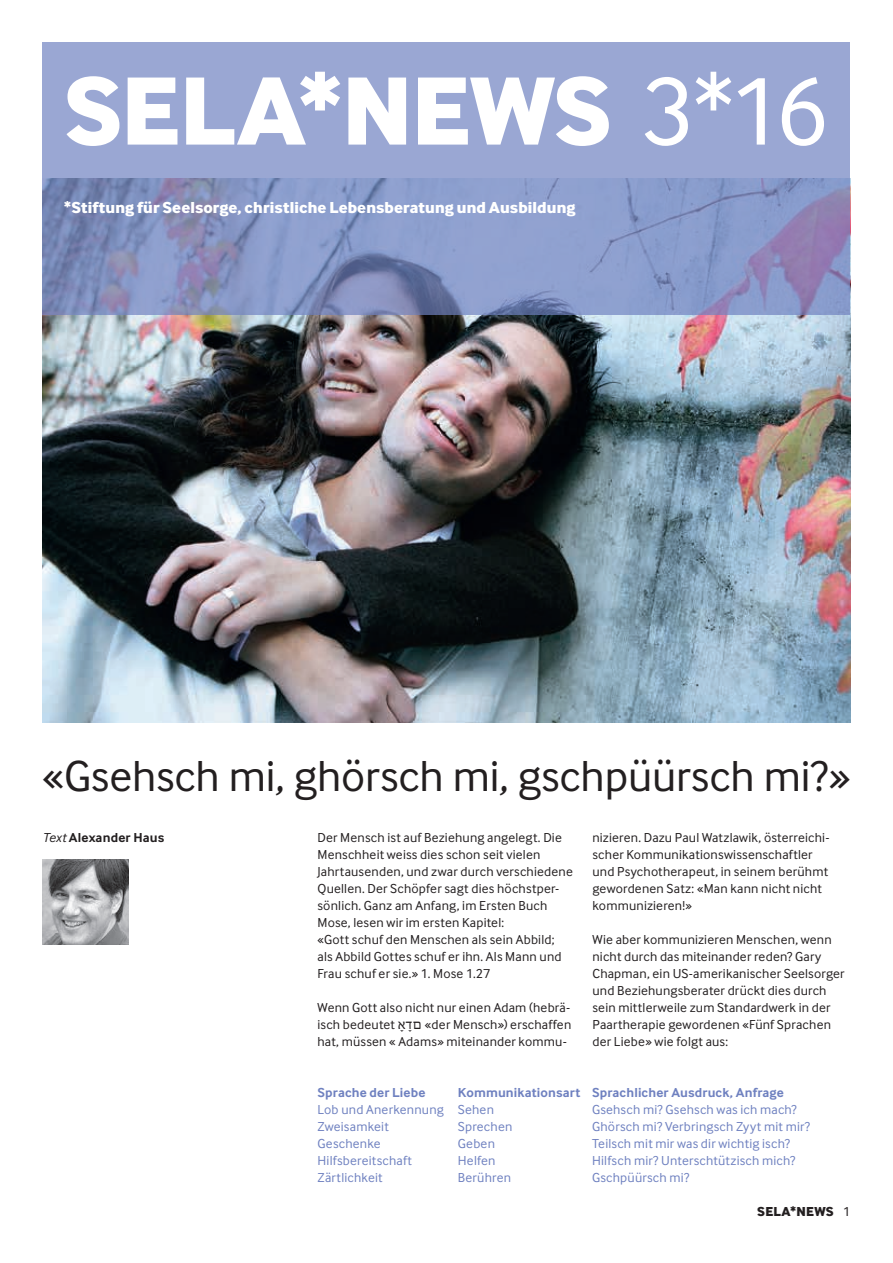
<style>
.page{position:relative;width:893px;height:1263px;background:#fff}
.page>*{position:absolute;margin:0;border:0;box-sizing:border-box;transform-origin:0 0}
.t1{font:100.5px "Inter Face Corp X Bold";letter-spacing:-.005em;color:#fff}
.t2{font:45px "Inter Face Corp";letter-spacing:-.005em;color:#231f20}
.t3{font:16.5px "Inter Face Corp X Bold";letter-spacing:.005em;color:#fff}
.t4{font:13.5px/17px "Inter Face Corp";letter-spacing:.015em;color:#231f20}
.t5{font:13.5px "Inter Face Corp";letter-spacing:.015em;color:#6f81c0}
.t6{font:700 13.5px "Inter Face Corp";letter-spacing:.01em;color:#6f81c0}
.t7{font:700 13.5px "Inter Face Corp";letter-spacing:.01em;color:#231f20}
.t8{font:13.5px "Inter Face Corp X Bold";letter-spacing:.025em;color:#231f20}
.s1{font-family:"Inter Face Corp"}
.s2{font-weight:400;font-style:italic}
.s3{font-family:"Myriad Hebrew"}
</style>
<div class="page">
<img style="left:43px;top:315px;width:807px;height:408px">
<svg style="left:43px;top:43px;width:807px;height:272px;fill:#95a3d1"></svg>
<img style="left:43px;top:859px;width:86px;height:85px">
<h1 class="t1" style="left:64px;top:50px;width:767px">SELA*NEWS <span class="s1">3*16</span></h1>
<p class="t3" style="left:64px;top:197px;width:513px">*Stiftung für Seelsorge, christliche Lebensberatung und Ausbildung</p>
<h2 class="t2" style="left:43px;top:750px;width:809px">«Gsehsch mi, ghörsch mi, gschpüürsch mi?»</h2>
<p class="t7" style="left:43px;top:830px;width:123px"><span class="s2">Text</span> Alexander Haus</p>
<p class="t4" style="left:317px;top:829px;width:257px">Der Mensch ist auf Beziehung angelegt. Die Menschheit weiss dies schon seit vielen Jahrtausenden, und zwar durch verschiedene Quellen. Der Schöpfer sagt dies höchstper&shy;sönlich. Ganz am Anfang, im Ersten Buch Mose, lesen wir im ersten Kapitel:<br>«Gott schuf den Menschen als sein Abbild; als Abbild Gottes schuf er ihn. Als Mann und Frau schuf er sie.» 1. Mose 1.27</p>
<p class="t4" style="left:317px;top:999px;width:255px;text-align:justify">Wenn Gott also nicht nur einen Adam (hebrä&shy;isch bedeutet <span class="s3">אָדָ ם</span> »der Mensch») erschaffen hat, müssen « Adams» miteinander kommu-</p>
<p class="t4" style="left:592px;top:829px;width:239px">nizieren. Dazu Paul Watzlawik, österreichi&shy;scher Kommunikationswissenschaftler und Psychotherapeut, in seinem berühmt gewordenen Satz: «Man kann nicht nicht kommunizieren!»</p>
<p class="t4" style="left:592px;top:931px;width:254px">Wie aber kommunizieren Menschen, wenn nicht durch das miteinander reden? Gary Chapman, ein US-amerikanischer Seelsorger und Beziehungsberater drückt dies durch sein mittlerweile zum Standardwerk in der Paartherapie gewordenen «Fünf Sprachen der Liebe» wie folgt aus:</p>
<p class="t6" style="left:317px;top:1085px;width:110px">Sprache der Liebe</p>
<p class="t6" style="left:458px;top:1085px;width:328px">Kommunikationsart Sprachlicher Ausdruck, Anfrage</p>
<p class="t5" style="left:317px;top:1102px;width:178px">Lob und Anerkennung Sehen</p>
<p class="t5" style="left:592px;top:1102px;width:206px">Gsehsch mi? Gsehsch was ich mach?</p>
<p class="t5" style="left:318px;top:1119px;width:73px">Zweisamkeit</p>
<p class="t5" style="left:458px;top:1119px;width:56px">Sprechen</p>
<p class="t5" style="left:592px;top:1119px;width:220px">Ghörsch mi? Verbringsch Zyyt mit mir?</p>
<p class="t5" style="left:318px;top:1136px;width:65px">Geschenke</p>
<p class="t5" style="left:458px;top:1136px;width:39px">Geben</p>
<p class="t5" style="left:592px;top:1136px;width:199px">Teilsch mit mir was dir wichtig isch?</p>
<p class="t5" style="left:318px;top:1153px;width:96px">Hilfsbereitschaft</p>
<p class="t5" style="left:458px;top:1153px;width:39px">Helfen</p>
<p class="t5" style="left:592px;top:1153px;width:205px">Hilfsch mir? Unterschtützisch mich?</p>
<p class="t5" style="left:318px;top:1170px;width:67px">Zärtlichkeit</p>
<p class="t5" style="left:458px;top:1170px;width:55px">Berühren</p>
<p class="t5" style="left:592px;top:1170px;width:99px">Gschpüürsch mi?</p>
<p class="t8" style="left:757px;top:1203px;width:95px">SELA*NEWS <span class="s1">1</span></p>
</div>
